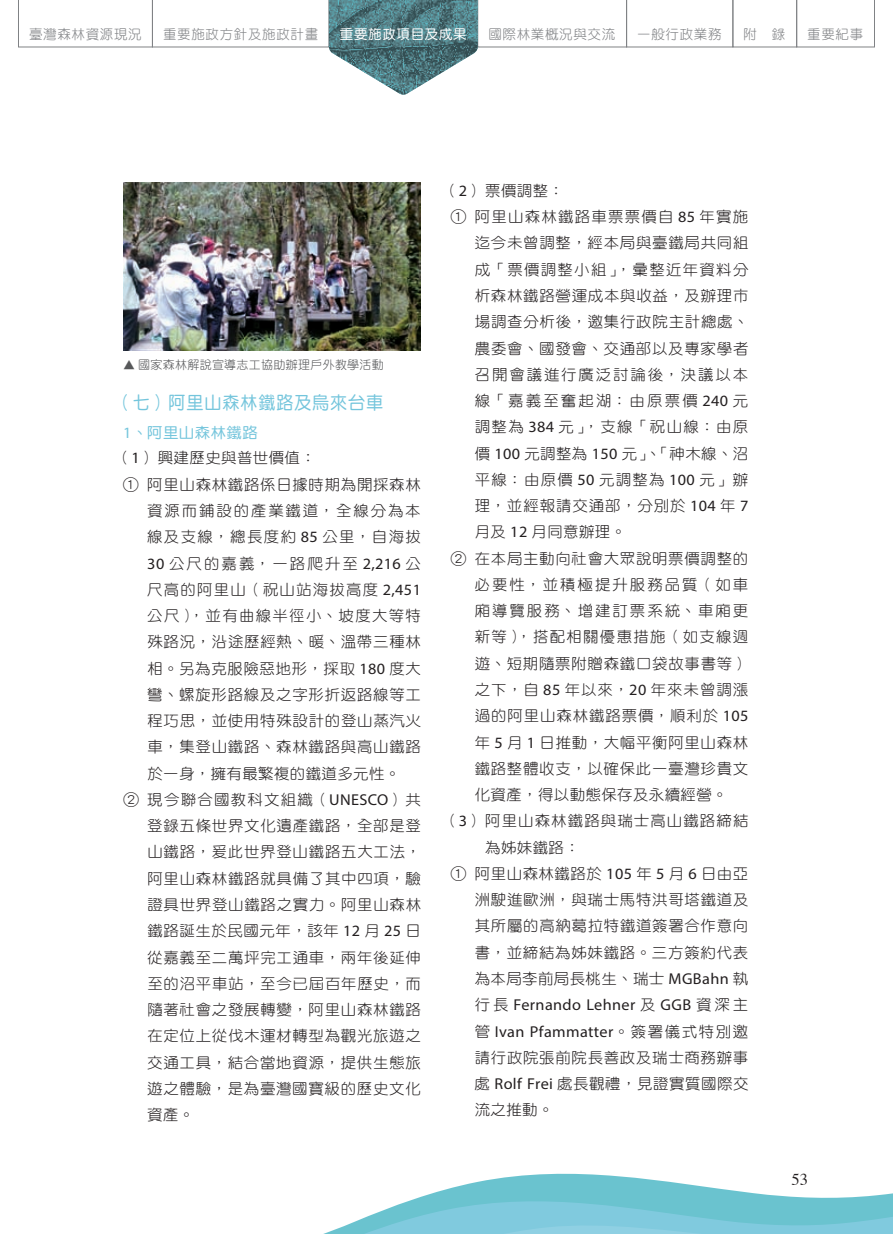
<style>
.page{position:relative;width:893px;height:1234px;background:#fff}
.page>*{position:absolute;margin:0;border:0;box-sizing:border-box;transform-origin:0 0}
.t1{font:18px "DF Yuan Std W5";letter-spacing:.05em;color:#74c5dc;scale:.95 1}
.t2{font:16.5px "Times";color:#231f20}
.t3{font:15.75px/26.2px "Myriad Pro";letter-spacing:.025em;color:#231f20}
.t4{font:15px/26.2px "DF Yuan Std W3";letter-spacing:.045em;color:#231f20;text-align:justify}
.t5{font:15px "DF Yuan Std W3";letter-spacing:.085em;color:#231f20}
.t6{font:15px "DF Yuan Std W3";letter-spacing:.025em;color:#231f20}
.t7{font:15px "DF Yuan Std W3";letter-spacing:.08em;color:#231f20}
.t8{font:15px "DF Yuan Std W3";letter-spacing:.09em;color:#231f20}
.t9{font:15px "DF Yuan Std W3";letter-spacing:.12em;color:#231f20}
.t10{font:15px "DF Yuan Std W3";letter-spacing:.13em;color:#231f20}
.t11{font:15px "DF Yuan Std W3";letter-spacing:.135em;color:#231f20}
.t12{font:15px "DF Yuan Std W3";letter-spacing:.075em;color:#231f20}
.t13{font:15px "DF Yuan Std W3";letter-spacing:.07em;color:#231f20}
.t14{font:15px "DF Yuan Std W3";letter-spacing:.065em;color:#231f20}
.t15{font:15px "DF Yuan Std W3";letter-spacing:.14em;color:#231f20}
.t16{font:15px "DF Yuan Std W5";letter-spacing:.025em;color:#74c5dc}
.t17{font:13.5px "DF Yuan Std W3";letter-spacing:.05em;color:#808285}
.t18{font:13.5px "DF Yuan Std W5";letter-spacing:.05em;color:#fff}
.t19{font:12px "DF Yuan Std W3";letter-spacing:.025em;color:#57585a}
.s1{font-family:"Myriad Pro";font-size:15.75px}
.s2{font-family:"DF Yuan Std W3";font-size:15px}
</style>
<div class="page">
<img style="left:123px;top:183px;width:298px;height:167px">
<svg style="left:326px;top:1173px;width:567px;height:60px"></svg>
<svg style="left:18px;top:0;width:857px;height:48px"></svg>
<img style="left:329px;top:0;width:149px;height:95px">
<p class="t17" style="left:29px;top:27px;width:114px">臺灣森林資源現況</p>
<p class="t17" style="left:163px;top:27px;width:157px">重要施政方針及施政計畫</p>
<p class="t18" style="left:340px;top:27px;width:128px">重要施政項目及成果</p>
<p class="t17" style="left:488px;top:27px;width:128px">國際林業概況與交流</p>
<p class="t17" style="left:637px;top:27px;width:86px">一般行政業務</p>
<p class="t17" style="left:743px;top:27px;width:43px">附 錄</p>
<p class="t17" style="left:807px;top:27px;width:58px">重要紀事</p>
<p class="t19" style="left:123px;top:358px;width:262px">▲ 國家森林解說宣導志工協助辦理戶外教學活動</p>
<p class="t1" style="left:115px;top:393px;width:284px">（七）阿里山森林鐵路及烏來台車</p>
<p class="t16" style="left:123px;top:424px;width:136px"><span class="s1">1</span>、阿里山森林鐵路</p>
<p class="t6" style="left:116px;top:450px;width:202px">（<span class="s1">1</span>）興建歷史與普世價值：</p>
<p class="t4" style="left:123px;top:471px;width:299px">① 阿里山森林鐵路係日據時期為開採森林</p>
<p class="t9" style="left:147px;top:502px;width:275px">資源而鋪設的產業鐵道，全線分為本</p>
<p class="t8" style="left:147px;top:528px;width:275px">線及支線，總長度約 <span class="s1">85</span> 公里，自海拔</p>
<p class="t11" style="left:147px;top:555px;width:275px"><span class="s1">30</span> 公尺的嘉義，一路爬升至 <span class="s1">2,216</span> 公</p>
<p class="t12" style="left:147px;top:581px;width:275px">尺高的阿里山（祝山站海拔高度 <span class="s1">2,451</span></p>
<p class="t5" style="left:147px;top:607px;width:275px">公尺），並有曲線半徑小、坡度大等特</p>
<p class="t4" style="left:147px;top:628px;width:275px">殊路況，沿途歷經熱、暖、溫帶三種林</p>
<p class="t4" style="left:147px;top:654px;width:275px">相。另為克服險惡地形，採取 <span class="s1">180</span> 度大</p>
<p class="t4" style="left:147px;top:681px;width:275px">彎、螺旋形路線及之字形折返路線等工</p>
<p class="t4" style="left:147px;top:707px;width:275px">程巧思，並使用特殊設計的登山蒸汽火</p>
<p class="t4" style="left:147px;top:733px;width:275px">車，集登山鐵路、森林鐵路與高山鐵路</p>
<p class="t6" style="left:147px;top:765px;width:254px">於一身，擁有最繁複的鐵道多元性。</p>
<p class="t7" style="left:123px;top:791px;width:299px">② 現今聯合國教科文組織（<span class="s1">UNESCO</span>）共</p>
<p class="t4" style="left:147px;top:812px;width:275px">登錄五條世界文化遺產鐵路，全部是登</p>
<p class="t4" style="left:147px;top:838px;width:275px">山鐵路，爰此世界登山鐵路五大工法，</p>
<p class="t4" style="left:147px;top:864px;width:275px">阿里山森林鐵路就具備了其中四項，驗</p>
<p class="t4" style="left:147px;top:891px;width:275px">證具世界登山鐵路之實力。阿里山森林</p>
<p class="t4" style="left:147px;top:917px;width:275px">鐵路誕生於民國元年，該年 <span class="s1">12</span> 月 <span class="s1">25</span> 日</p>
<p class="t4" style="left:147px;top:943px;width:275px">從嘉義至二萬坪完工通車，兩年後延伸</p>
<p class="t4" style="left:147px;top:969px;width:275px">至的沼平車站，至今已屆百年歷史，而</p>
<p class="t4" style="left:147px;top:996px;width:275px">隨著社會之發展轉變，阿里山森林鐵路</p>
<p class="t4" style="left:147px;top:1022px;width:275px">在定位上從伐木運材轉型為觀光旅遊之</p>
<p class="t4" style="left:147px;top:1048px;width:275px">交通工具，結合當地資源，提供生態旅</p>
<p class="t4" style="left:147px;top:1074px;width:275px">遊之體驗，是為臺灣國寶級的歷史文化</p>
<p class="t4" style="left:147px;top:1101px;width:49px">資產。</p>
<p class="t4" style="left:443px;top:177px;width:123px">（<span class="s1">2</span>）票價調整：</p>
<p class="t7" style="left:451px;top:208px;width:299px">① 阿里山森林鐵路車票票價自 <span class="s1">85</span> 年實施</p>
<p class="t4" style="left:475px;top:229px;width:275px">迄今未曾調整，經本局與臺鐵局共同組</p>
<p class="t5" style="left:475px;top:261px;width:275px">成「票價調整小組」，彙整近年資料分</p>
<p class="t4" style="left:475px;top:282px;width:275px">析森林鐵路營運成本與收益，及辦理市</p>
<p class="t4" style="left:475px;top:308px;width:275px">場調查分析後，邀集行政院主計總處、</p>
<p class="t4" style="left:475px;top:334px;width:275px">農委會、國發會、交通部以及專家學者</p>
<p class="t9" style="left:475px;top:366px;width:275px">召開會議進行廣泛討論後，決議以本</p>
<p class="t15" style="left:475px;top:392px;width:275px">線「嘉義至奮起湖：由原票價 <span class="s1">240</span> 元</p>
<p class="t8" style="left:475px;top:418px;width:275px">調整為 <span class="s1">384</span> 元」，支線「祝山線：由原</p>
<p class="t4" style="left:475px;top:439px;width:275px">價 <span class="s1">100</span> 元調整為 <span class="s1">150</span> 元」、「神木線、沼</p>
<p class="t5" style="left:475px;top:471px;width:275px">平線：由原價 <span class="s1">50</span> 元調整為 <span class="s1">100</span> 元」辦</p>
<p class="t4" style="left:475px;top:492px;width:275px">理，並經報請交通部，分別於 <span class="s1">104</span> 年 <span class="s1">7</span></p>
<p class="t4" style="left:475px;top:518px;width:153px">月及 <span class="s1">12</span> 月同意辦理。</p>
<p class="t4" style="left:451px;top:544px;width:299px">② 在本局主動向社會大眾說明票價調整的</p>
<p class="t10" style="left:475px;top:576px;width:275px">必要性，並積極提升服務品質（如車</p>
<p class="t10" style="left:475px;top:602px;width:275px">廂導覽服務、增建訂票系統、車廂更</p>
<p class="t5" style="left:475px;top:628px;width:275px">新等），搭配相關優惠措施（如支線週</p>
<p class="t4" style="left:475px;top:649px;width:275px">遊、短期隨票附贈森鐵口袋故事書等）</p>
<p class="t14" style="left:475px;top:681px;width:275px">之下，自 <span class="s1">85</span> 年以來，<span class="s1">20</span> 年來未曾調漲</p>
<p class="t4" style="left:475px;top:702px;width:275px">過的阿里山森林鐵路票價，順利於 <span class="s1">105</span></p>
<p class="t4" style="left:475px;top:728px;width:275px">年 <span class="s1">5</span> 月 <span class="s1">1</span> 日推動，大幅平衡阿里山森林</p>
<p class="t4" style="left:475px;top:754px;width:275px">鐵路整體收支，以確保此一臺灣珍貴文</p>
<p class="t6" style="left:475px;top:786px;width:254px">化資產，得以動態保存及永續經營。</p>
<p class="t13" style="left:443px;top:812px;width:307px">（<span class="s1">3</span>）阿里山森林鐵路與瑞士高山鐵路締結</p>
<p class="t4" style="left:485px;top:833px;width:96px">為姊妹鐵路：</p>
<p class="t4" style="left:451px;top:859px;width:299px">① 阿里山森林鐵路於 <span class="s1">105</span> 年 <span class="s1">5</span> 月 <span class="s1">6</span> 日由亞</p>
<p class="t4" style="left:475px;top:886px;width:275px">洲駛進歐洲，與瑞士馬特洪哥塔鐵道及</p>
<p class="t4" style="left:475px;top:912px;width:275px">其所屬的高納葛拉特鐵道簽署合作意向</p>
<p class="t4" style="left:475px;top:938px;width:275px">書，並締結為姊妹鐵路。三方簽約代表</p>
<p class="t6" style="left:475px;top:970px;width:275px">為本局李前局長桃生、瑞士 <span class="s1">MGBahn</span> 執</p>
<p class="t3" style="left:475px;top:991px;width:275px"><span class="s2">行長</span> Fernando Lehner <span class="s2">及</span> GGB <span class="s2">資深主管</span> Ivan Pfammatter<span class="s2">。簽署儀式特別邀</span></p>
<p class="t4" style="left:475px;top:1043px;width:275px">請行政院張前院長善政及瑞士商務辦事處 <span class="s1">Rolf Frei</span> 處長觀禮，見證實質國際交流之推動。</p>
<p class="t2" style="left:791px;top:1163px;width:18px">53</p>
</div>
